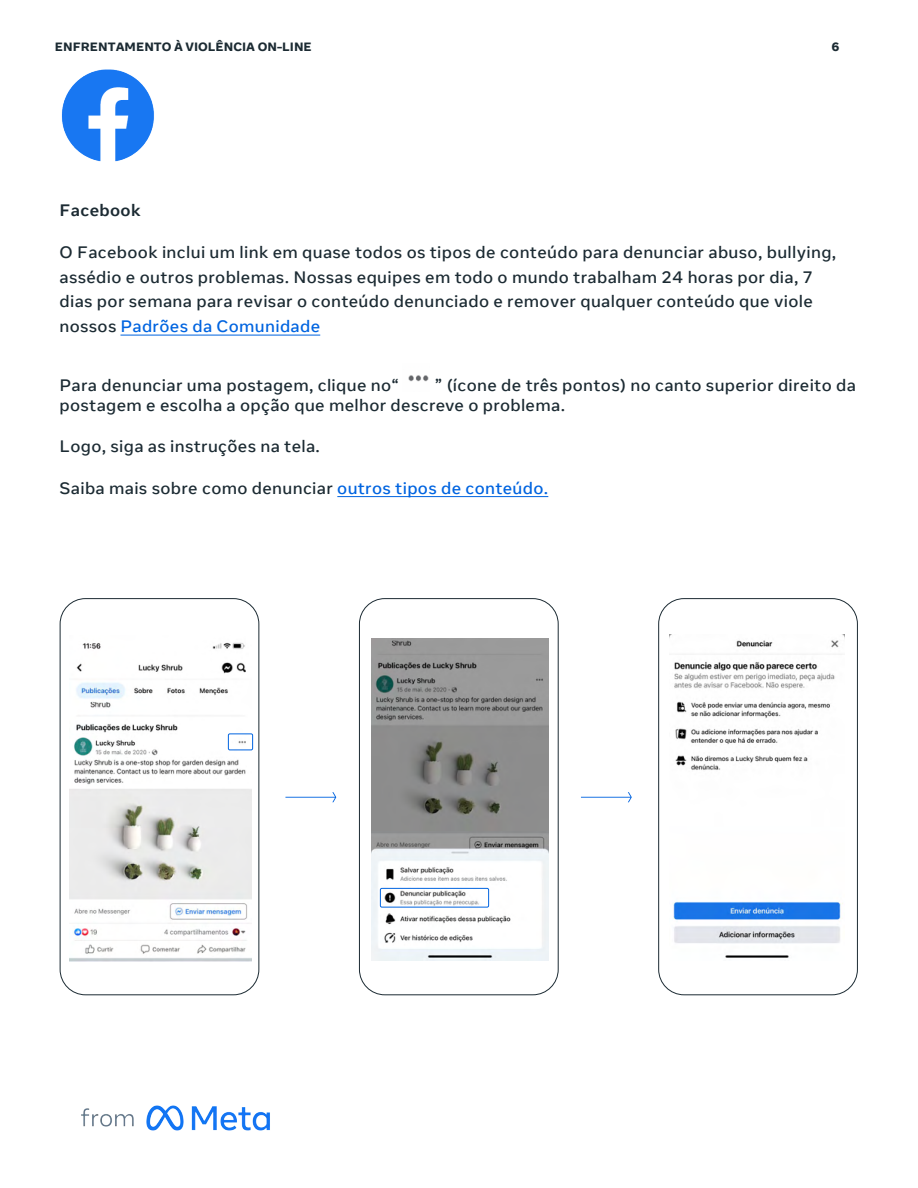
<style>
.page{position:relative;width:918px;height:1188px;background:#fff}
.page>*{position:absolute;margin:0;border:0;box-sizing:border-box;transform-origin:0 0}
.t1{font:500 16.5px/24.8px "Optimistic Text App";letter-spacing:.02em;color:#1c2b33}
.t2{font:700 16.5px "Optimistic Text App";letter-spacing:.02em;color:#1c2b33}
.t3{font:800 12px "Optimistic Text";color:#1c2b33}
.s1{color:#0064e0}
</style>
<div class="page">
<hr style="left:337px;top:496px;width:211px;height:1px;background:#0064e0">
<img style="left:408px;top:375px;width:21px;height:7px">
<img style="left:61px;top:70px;width:93px;height:92px">
<hr style="left:120px;top:335px;width:200px;height:1px;background:#0064e0">
<svg style="left:285px;top:792px;width:51px;height:10px"></svg>
<svg style="left:581px;top:792px;width:51px;height:10px"></svg>
<div style="left:659px;top:599px;width:199px;height:396px;border:1px solid #1c2b33;border-radius:25px"></div>
<img style="left:669px;top:634px;width:176px;height:324px">
<div style="left:60px;top:599px;width:199px;height:396px;border:1px solid #1c2b33;border-radius:25px"></div>
<div style="left:359px;top:599px;width:199px;height:396px;border:1px solid #1c2b33;border-radius:25px"></div>
<img style="left:70px;top:642px;width:182px;height:319px">
<img style="left:371px;top:639px;width:178px;height:321px">
<div style="left:228px;top:734px;width:25px;height:16px;border:1px solid #0064e0;border-radius:2px"></div>
<div style="left:380px;top:888px;width:109px;height:20px;border:1px solid #0064e0;border-radius:2px"></div>
<img style="left:81px;top:1105px;width:189px;height:26px">
<p class="t3" style="left:55px;top:39px;width:258px">ENFRENTAMENTO À VIOLÊNCIA ON-LINE</p>
<p class="t3" style="left:831px;top:39px;width:9px">6</p>
<p class="t2" style="left:60px;top:200px;width:83px">Facebook</p>
<p class="t1" style="left:60px;top:240px;width:778px">O Facebook inclui um link em quase todos os tipos de conteúdo para denunciar abuso, bullying, assédio e outros problemas. Nossas equipes em todo o mundo trabalham 24 horas por dia, 7 dias por semana para revisar o conteúdo denunciado e remover qualquer conteúdo que viole nossos <span class="s1">Padrões da Comunidade</span></p>
<p class="t1" style="left:60px;top:376px;width:798px;line-height:20px;text-indent:375px">” (ícone de três pontos) no canto superior direito da postagem e escolha a opção que melhor descreve o problema.</p>
<p class="t1" style="left:60px;top:435px;width:262px">Logo, siga as instruções na tela.</p>
<p class="t1" style="left:60px;top:476px;width:490px">Saiba mais sobre como denunciar <span class="s1">outros tipos de conteúdo.</span></p>
<p class="t1" style="left:60px;top:373px;width:341px">Para denunciar uma postagem, clique no“</p>
</div>
